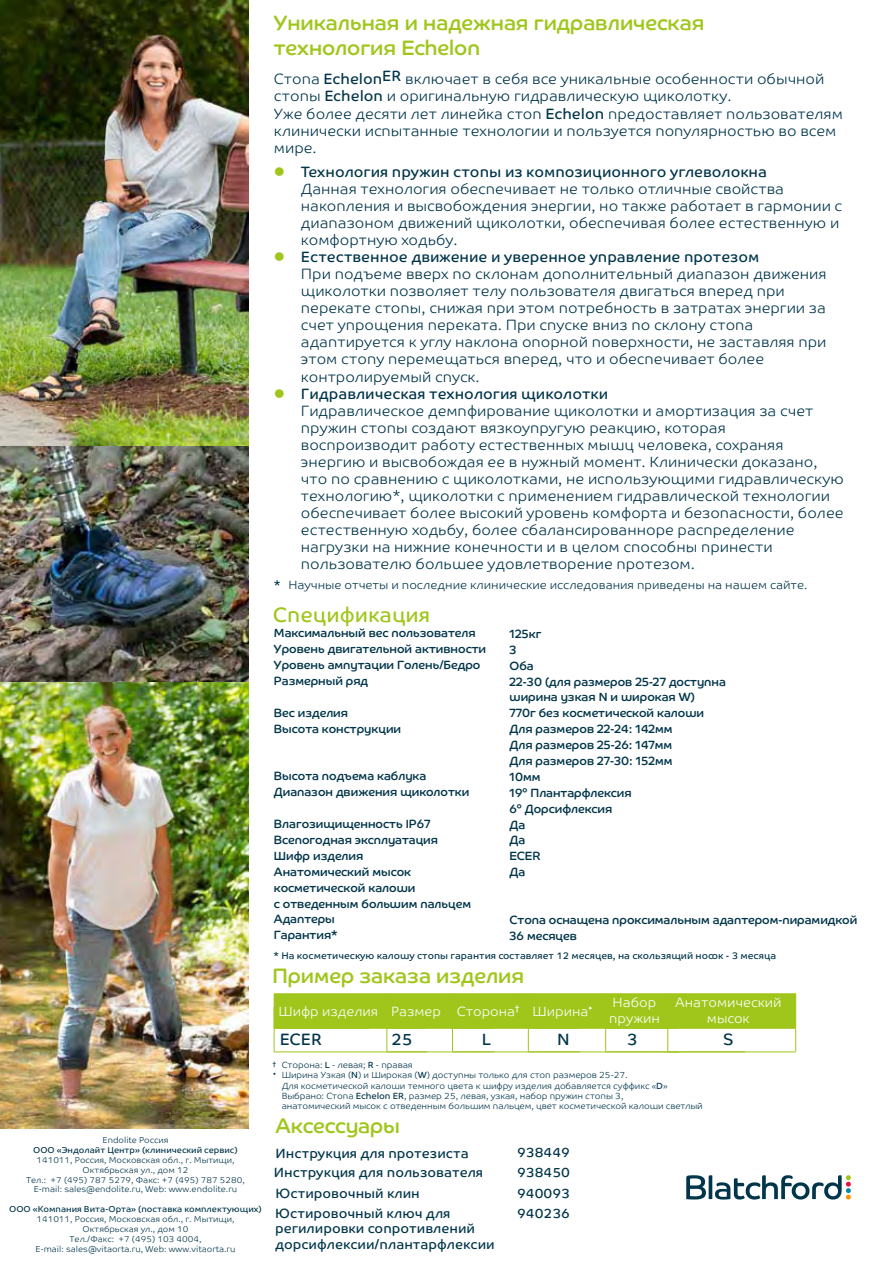
<style>
.page{position:relative;width:893px;height:1262px;background:#fff}
.page>*{position:absolute;margin:0;border:0;box-sizing:border-box;transform-origin:0 0}
.t1{font:21px/25.2px "Co Headline Corp";color:#a0c61c}
.t2{font:21px "Co Text Corp";color:#a0c61c}
.t3{font:16.5px "Co Text Corp";color:#00354a}
.t4{font:300 15px/17.1px "Co Text Corp";color:#00354a}
.t5{font:13.5px/15.3px "Co Text Corp";color:#00354a}
.t6{font:300 13.5px/15.3px "Co Text Corp";color:#fff}
.t7{font:12px/15.9px "Co Headline Corp";color:#00354a}
.t8{font:300 12px "Co Text Corp";color:#00354a}
.t9{font:9.75px "Co Text Corp";color:#00354a}
.t10{font:300 9px/10.2px "Co Text Corp";letter-spacing:-.01em;color:#00354a}
.t11{font:300 8.7px/9.9px "Co Text Corp";color:#00354a;text-align:center}
.t12{font:8.7px "Co Text Corp";color:#00354a}
.s1{font-weight:400}
.s2{color:#a0c61c}
</style>
<div class="page">
<svg style="left:686px;top:1175px;width:164px;height:24px"></svg>
<img style="left:0;top:681px;width:249px;height:447px">
<img style="left:0;top:445px;width:249px;height:236px">
<img style="left:0;top:0;width:249px;height:445px">
<hr style="left:274px;top:993px;width:1px;height:58px;background:#a0c61c">
<hr style="left:274px;top:1051px;width:521px;height:1px;background:#a0c61c">
<hr style="left:386px;top:993px;width:1px;height:58px;background:#a0c61c">
<hr style="left:452px;top:993px;width:1px;height:58px;background:#a0c61c">
<hr style="left:528px;top:993px;width:1px;height:58px;background:#a0c61c">
<hr style="left:605px;top:993px;width:1px;height:58px;background:#a0c61c">
<hr style="left:667px;top:993px;width:1px;height:58px;background:#a0c61c">
<hr style="left:795px;top:993px;width:1px;height:58px;background:#a0c61c">
<div style="left:274px;top:993px;width:521px;height:35px;background:#a0c61c"></div>
<p class="t11" style="left:102px;top:1135px;width:67px">Endolite Россия</p>
<p class="t12" style="left:33px;top:1146px;width:206px">ООО «Эндолайт Центр» (клинический сервис)</p>
<p class="t11" style="left:26px;top:1155px;width:220px">141011, Россия, Московская обл., г. Мытищи, Октябрьская ул., дом 12<br>Tел.: +7 (495) 787 5279, Факс: +7 (495) 787 5280, E-mail: sales@endolite.ru, Web: www.endolite.ru</p>
<p class="t12" style="left:9px;top:1205px;width:254px">ООО «Компания Вита-Орта» (поставка комплектующих)</p>
<p class="t11" style="left:35px;top:1214px;width:201px">141011, Россия, Московская обл., г. Мытищи, Октябрьская ул., дом 10<br>Tел./Факс: +7 (495) 103 4004,<br>E-mail: sales@vitaorta.ru, Web: www.vitaorta.ru</p>
<h1 class="t1" style="left:274px;top:12px;width:432px">Уникальная и надежная гидравлическая технология Echelon</h1>
<p class="t4" style="left:274px;top:72px;width:570px">Стопа <span class="s1">Echelon</span><sup>ER</sup> включает в себя все уникальные особенности обычной стопы <span class="s1">Echelon</span> и оригинальную гидравлическую щиколотку.<br>Уже более десяти лет линейка стоп <span class="s1">Echelon</span> предоставляет пользователям клинически испытанные технологии и пользуется популярностью во всем мире.</p>
<p class="t4" style="left:301px;top:164px;width:543px;text-indent:-27px"><span class="s2">●</span> <span class="s1">Технология пружин стопы из композиционного углеволокна<br></span>Данная технология обеспечивает не только отличные свойства накопления и высвобождения энергии, но также работает в гармонии с диапазоном движений щиколотки, обеспечивая более естественную и комфортную ходьбу.</p>
<p class="t4" style="left:301px;top:249px;width:527px;text-indent:-27px"><span class="s2">●</span> <span class="s1">Естественное движение и уверенное управление протезом<br></span>При подъеме вверх по склонам дополнительный диапазон движения щиколотки позволяет телу пользователя двигаться вперед при перекате стопы, снижая при этом потребность в затратах энергии за счет упрощения переката. При спуске вниз по склону стопа адаптируется к углу наклона опорной поверхности, не заставляя при этом стопу перемещаться вперед, что и обеспечивает более контролируемый спуск.</p>
<p class="t4" style="left:301px;top:386px;width:544px;text-indent:-27px"><span class="s2">●</span> <span class="s1">Гидравлическая технология щиколотки<br></span>Гидравлическое демпфирование щиколотки и амортизация за счет пружин стопы создают вязкоупругую реакцию, которая воспроизводит работу естественных мышц человека, сохраняя энергию и высвобождая ее в нужный момент. Клинически доказано, что по сравнению с щиколотками, не использующими гидравлическую технологию*, щиколотки с применением гидравлической технологии обеспечивает более высокий уровень комфорта и безопасности, более естественную ходьбу, более сбалансированноре распределение нагрузки на нижние конечности и в целом способны принести пользователю большее удовлетворение протезом.</p>
<p class="t8" style="left:274px;top:580px;width:535px"><span class="s1">*</span> Научные отчеты и последние клинические исследования приведены на нашем сайте.</p>
<h1 class="t2" style="left:273px;top:607px;width:159px">Спецификация</h1>
<p class="t7" style="left:274px;top:626px;width:214px">Максимальный вес пользователя<br>Уровень двигательной активности<br>Уровень ампутации Голень/Бедро<br>Размерный ряд</p>
<p class="t7" style="left:274px;top:705px;width:129px">Вес изделия<br>Высота конструкции</p>
<p class="t7" style="left:274px;top:769px;width:197px">Высота подъема каблука<br>Диапазон движения щиколотки</p>
<p class="t7" style="left:274px;top:817px;width:199px">Влагозищищенность IP67<br>Всепогодная эксплуатация<br>Шифр изделия<br>Анатомический мысок косметической калоши<br>с отведенным большим пальцем<br>Адаптеры<br>Гарантия*</p>
<p class="t7" style="left:509px;top:626px;width:218px">125кг<br>3<br>Оба<br>22-30 (для размеров 25-27 доступна ширина узкая N и широкая W)<br>770г без косметической калоши<br>Для размеров 22-24: 142мм<br>Для размеров 25-26: 147мм<br>Для размеров 27-30: 152мм<br>10мм<br>19° Плантарфлексия<br>6° Дорсифлексия<br>Да<br>Да<br>ECER<br>Да</p>
<p class="t7" style="left:509px;top:912px;width:349px">Стопа оснащена проксимальным адаптером-пирамидкой<br>36 месяцев</p>
<p class="t9" style="left:273px;top:952px;width:504px">* На косметическую калошу стопы гарантия составляет 12 месяцев, на скользящий носок - 3 месяца</p>
<h1 class="t1" style="left:272px;top:964px;width:253px">Пример заказа изделия</h1>
<p class="t6" style="left:609px;top:996px;width:52px">Набор пружин</p>
<p class="t6" style="left:675px;top:996px;width:108px;text-align:center">Анатомический мысок</p>
<p class="t6" style="left:278px;top:1004px;width:311px">Шифр изделия Размер Сторона<sup>†</sup> Ширина</p>
<p class="t3" style="left:280px;top:1032px;width:44px">ECER</p>
<p class="t3" style="left:391px;top:1032px;width:23px">25</p>
<p class="t3" style="left:482px;top:1032px;width:11px">L</p>
<p class="t3" style="left:557px;top:1032px;width:14px">N</p>
<p class="t3" style="left:627px;top:1032px;width:12px">3</p>
<p class="t3" style="left:723px;top:1032px;width:12px">S</p>
<p class="t10" style="left:282px;top:1060px;width:422px;text-indent:-9px"><sup>†</sup> Сторона: <span class="s1">L</span> - левая; <span class="s1">R</span> - правая<br>Ширина Узкая (<span class="s1">N</span>) и Широкая (<span class="s1">W</span>) доступны только для стоп размеров 25-27.<br>Для косметической калоши темного цвета к шифру изделия добавляется суффикс «<span class="s1">D</span>» Выбрано: Стопа <span class="s1">Echelon ER</span>, размер 25, левая, узкая, набор пружин стопы 3,<br>анатомический мысок с отведенным большим пальцем, цвет косметической калоши светлый</p>
<h1 class="t1" style="left:275px;top:1115px;width:126px">Аксессуары</h1>
<p class="t5" style="left:275px;top:1146px;width:195px">Инструкция для протезиста</p>
<p class="t5" style="left:517px;top:1146px;width:54px">938449</p>
<p class="t5" style="left:274px;top:1166px;width:211px">Инструкция для пользователя</p>
<p class="t5" style="left:517px;top:1166px;width:54px">938450</p>
<p class="t5" style="left:275px;top:1186px;width:146px">Юстировочный клин</p>
<p class="t5" style="left:517px;top:1183px;width:54px;line-height:20.4px">940093<br>940236</p>
<p class="t5" style="left:275px;top:1206px;width:221px">Юстировочный ключ для регилировки сопротивлений дорсифлексии/плантарфлексии</p>
</div>
